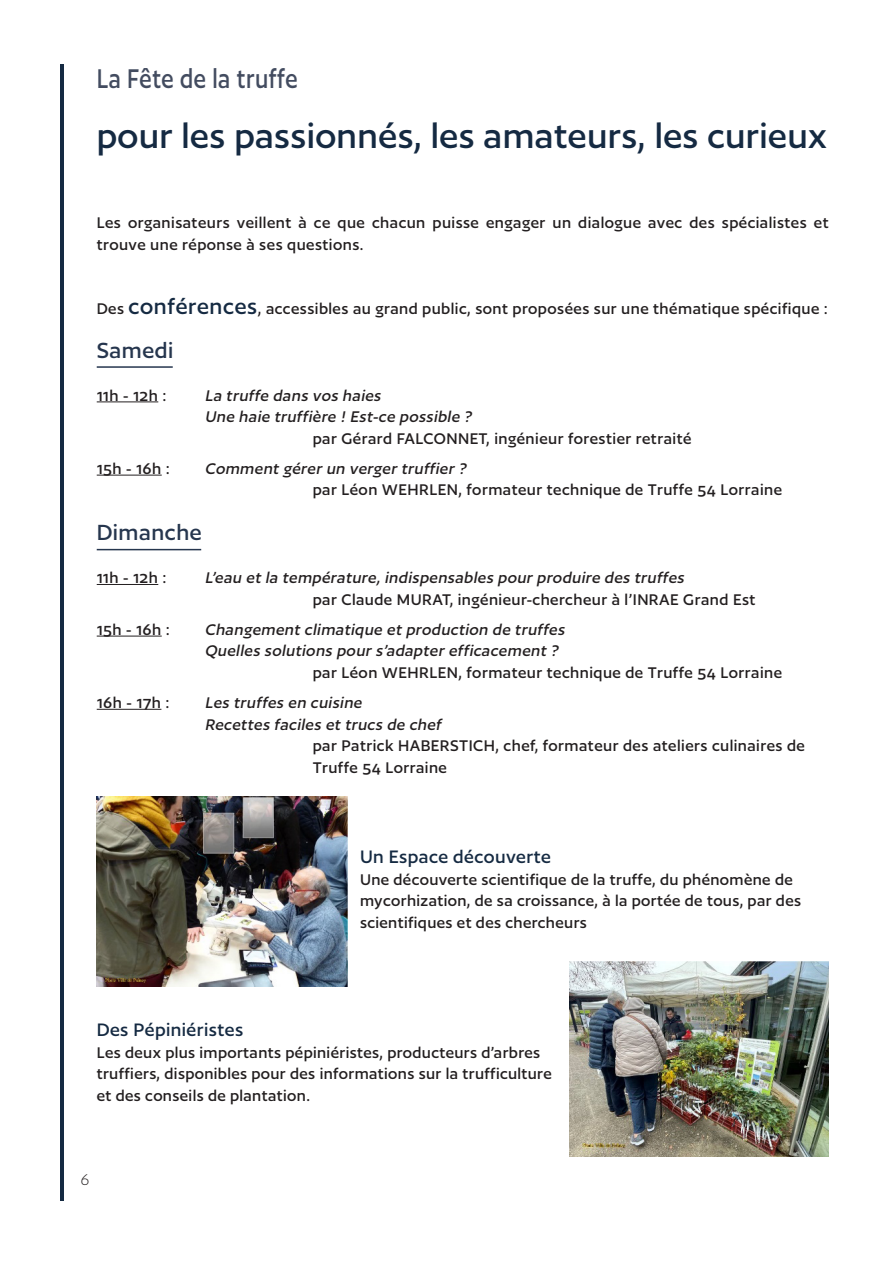
<style>
.page{position:relative;width:893px;height:1263px;background:#fff}
.page>*{position:absolute;margin:0;border:0;box-sizing:border-box;transform-origin:0 0}
.t1{font:500 40.5px "Author";letter-spacing:.01em;color:#152a42}
.t2{font:500 31.5px "Author";letter-spacing:.02em;color:#434c60;scale:.83 1}
.t3{font:500 25.5px "Author";letter-spacing:.02em;color:#26364e}
.t4{font:500 21px "Author";letter-spacing:.02em;color:#152a42}
.t5{font:500 18px/21.6px "Author";letter-spacing:.025em;color:#231f20}
.t6{font:italic 500 18px "Author";color:#231f20}
.t7{font:300 18px "Author";color:#231f20}
.s1{font-size:25.5px;color:#152a42}
.s2{font-style:italic}
</style>
<div class="page">
<hr style="left:61px;top:64px;width:3px;height:1136px;background:#152a42">
<hr style="left:97px;top:366px;width:76px;height:2px;background:#26364e">
<hr style="left:97px;top:401px;width:61px;height:1px;background:#231f20">
<hr style="left:97px;top:475px;width:65px;height:1px;background:#231f20">
<hr style="left:97px;top:549px;width:104px;height:1px;background:#26364e">
<hr style="left:97px;top:584px;width:61px;height:1px;background:#231f20">
<hr style="left:97px;top:636px;width:65px;height:1px;background:#231f20">
<hr style="left:97px;top:709px;width:64px;height:1px;background:#231f20">
<img style="left:97px;top:797px;width:250px;height:190px">
<img style="left:570px;top:962px;width:259px;height:194px">
<p class="t2" style="left:97px;top:62px;width:244px">La Fête de la truffe</p>
<p class="t1" style="left:97px;top:115px;width:732px">pour les passionnés, les amateurs, les curieux</p>
<p class="t5" style="left:97px;top:212px;width:733px">Les organisateurs veillent à ce que chacun puisse engager un dialogue avec des spécialistes et trouve une réponse à ses questions.</p>
<p class="t5" style="left:97px;top:298px;width:733px">Des <span class="s1">conférences</span>, accessibles au grand public, sont proposées sur une thématique spécifique :</p>
<p class="t3" style="left:97px;top:337px;width:78px">Samedi</p>
<p class="t5" style="left:97px;top:384px;width:71px">11h - 12h :</p>
<p class="t6" style="left:205px;top:386px;width:181px">La truffe dans vos haies</p>
<p class="t6" style="left:205px;top:408px;width:272px">Une haie truffière ! Est-ce possible ?</p>
<p class="t5" style="left:313px;top:427px;width:380px">par Gérard FALCONNET, ingénieur forestier retraité</p>
<p class="t5" style="left:97px;top:457px;width:75px">15h - 16h :</p>
<p class="t5" style="left:313px;top:457px;width:471px;text-indent:-108px"><span class="s2">Comment gérer un verger truffier ?<br></span>par Léon WEHRLEN, formateur technique de Truffe 54 Lorraine</p>
<p class="t3" style="left:97px;top:520px;width:106px">Dimanche</p>
<p class="t5" style="left:97px;top:567px;width:71px">11h - 12h :</p>
<p class="t6" style="left:205px;top:568px;width:484px">L’eau et la température, indispensables pour produire des truffes</p>
<p class="t5" style="left:313px;top:588px;width:444px">par Claude MURAT, ingénieur-chercheur à l’INRAE Grand Est</p>
<p class="t5" style="left:97px;top:618px;width:75px">15h - 16h :</p>
<p class="t6" style="left:205px;top:620px;width:364px">Changement climatique et production de truffes</p>
<p class="t6" style="left:205px;top:642px;width:358px">Quelles solutions pour s’adapter efficacement ?</p>
<p class="t5" style="left:313px;top:661px;width:471px">par Léon WEHRLEN, formateur technique de Truffe 54 Lorraine</p>
<p class="t5" style="left:97px;top:691px;width:74px">16h - 17h :</p>
<p class="t6" style="left:205px;top:693px;width:162px">Les truffes en cuisine</p>
<p class="t6" style="left:205px;top:715px;width:241px">Recettes faciles et trucs de chef</p>
<p class="t5" style="left:313px;top:735px;width:494px">par Patrick HABERSTICH, chef, formateur des ateliers culinaires de<br>Truffe 54 Lorraine</p>
<p class="t4" style="left:360px;top:846px;width:192px">Un Espace découverte</p>
<p class="t5" style="left:360px;top:868px;width:443px">Une découverte scientifique de la truffe, du phénomène de mycorhization, de sa croissance, à la portée de tous, par des scientifiques et des chercheurs</p>
<p class="t4" style="left:97px;top:1019px;width:148px">Des Pépiniéristes</p>
<p class="t5" style="left:97px;top:1041px;width:456px">Les deux plus importants pépiniéristes, producteurs d’arbres truffiers, disponibles pour des informations sur la trufficulture et des conseils de plantation.</p>
<p class="t7" style="left:80px;top:1171px;width:11px">6</p>
</div>
